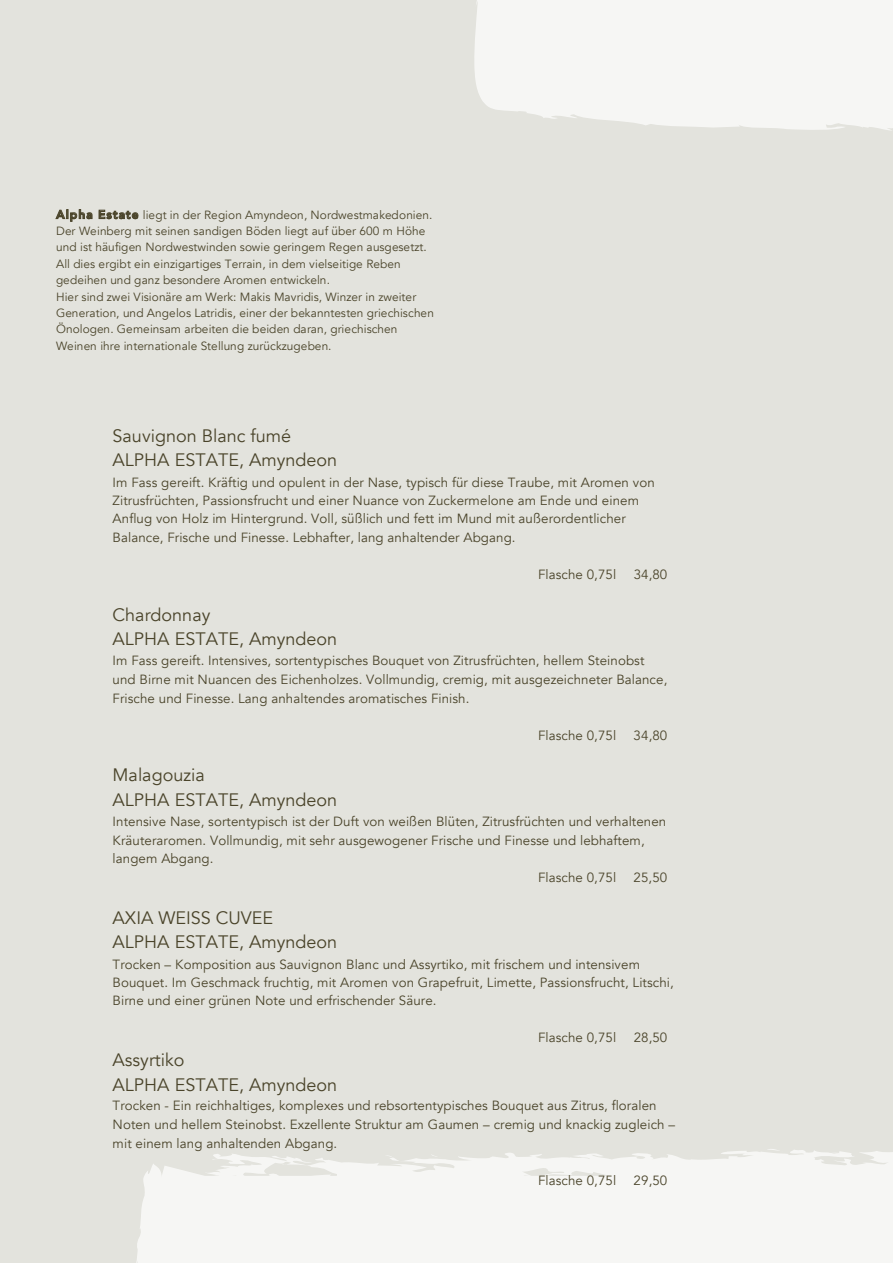
<style>
.page{position:relative;width:893px;height:1263px;background:#e3e3dd}
.page>*{position:absolute;margin:0;border:0;box-sizing:border-box;transform-origin:0 0}
.t1{font:18px/24.9px "Avenir";color:#4a442a}
.t2{font:13.35px/18.3px "Avenir";letter-spacing:.005em;color:#4a442a}
.t3{font:11.85px/16.5px "Avenir";color:#4a442a}
.s1{font-weight:800}
</style>
<div class="page">
<div style="left:136px;top:1161px;width:757px;height:102px;background:#f6f6f4"></div>
<svg style="left:474px;top:0;width:419px;height:131px;background:#f4f4f2"></svg>
<svg style="left:213px;top:1149px;width:680px;height:12px"></svg>
<svg style="left:56px;top:209px;width:36px;height:13px"></svg>
<svg style="left:99px;top:210px;width:39px;height:9px"></svg>
<p class="t3" style="left:56px;top:206px;width:379px"><span class="s1">Alpha Estate</span> liegt in der Region Amyndeon, Nordwestmakedonien.<br>Der Weinberg mit seinen sandigen Böden liegt auf über 600 m Höhe und ist häufigen Nordwestwinden sowie geringem Regen ausgesetzt.<br>All dies ergibt ein einzigartiges Terrain, in dem vielseitige Reben gedeihen und ganz besondere Aromen entwickeln.<br>Hier sind zwei Visionäre am Werk: Makis Mavridis, Winzer in zweiter Generation, und Angelos Latridis, einer der bekanntesten griechischen Önologen. Gemeinsam arbeiten die beiden daran, griechischen Weinen ihre internationale Stellung zurückzugeben.</p>
<h1 class="t1" style="left:113px;top:423px;width:226px">Sauvignon Blanc fumé<br>ALPHA ESTATE, Amyndeon</h1>
<p class="t2" style="left:113px;top:473px;width:544px">Im Fass gereift. Kräftig und opulent in der Nase, typisch für diese Traube, mit Aromen von Zitrusfrüchten, Passionsfrucht und einer Nuance von Zuckermelone am Ende und einem Anflug von Holz im Hintergrund. Voll, süßlich und fett im Mund mit außerordentlicher Balance, Frische und Finesse. Lebhafter, lang anhaltender Abgang.</p>
<p class="t2" style="left:538px;top:565px;width:80px">Flasche 0,75l</p>
<p class="t2" style="left:634px;top:565px;width:35px">34,80</p>
<h1 class="t1" style="left:113px;top:603px;width:226px;line-height:24.5px">Chardonnay<br>ALPHA ESTATE, Amyndeon</h1>
<p class="t2" style="left:113px;top:652px;width:556px">Im Fass gereift. Intensives, sortentypisches Bouquet von Zitrusfrüchten, hellem Steinobst und Birne mit Nuancen des Eichenholzes. Vollmundig, cremig, mit ausgezeichneter Balance,<br>Frische und Finesse. Lang anhaltendes aromatisches Finish.</p>
<p class="t2" style="left:538px;top:726px;width:80px">Flasche 0,75l</p>
<p class="t2" style="left:634px;top:726px;width:35px">34,80</p>
<h1 class="t1" style="left:113px;top:763px;width:226px">Malagouzia<br>ALPHA ESTATE, Amyndeon</h1>
<p class="t2" style="left:113px;top:813px;width:555px">Intensive Nase, sortentypisch ist der Duft von weißen Blüten, Zitrusfrüchten und verhaltenen</p>
<p class="t2" style="left:113px;top:831px;width:534px">Kräuteraromen. Vollmundig, mit sehr ausgewogener Frische und Finesse und lebhaftem,</p>
<p class="t2" style="left:113px;top:850px;width:102px">langem Abgang.</p>
<p class="t2" style="left:538px;top:868px;width:80px">Flasche 0,75l</p>
<p class="t2" style="left:634px;top:868px;width:35px">25,50</p>
<h1 class="t1" style="left:113px;top:905px;width:226px">AXIA WEISS CUVEE<br>ALPHA ESTATE, Amyndeon</h1>
<p class="t2" style="left:113px;top:955px;width:563px">Trocken – Komposition aus Sauvignon Blanc und Assyrtiko, mit frischem und intensivem<br>Bouquet. Im Geschmack fruchtig, mit Aromen von Grapefruit, Limette, Passionsfrucht, Litschi,<br>Birne und einer grünen Note und erfrischender Säure.</p>
<p class="t2" style="left:538px;top:1029px;width:80px">Flasche 0,75l</p>
<p class="t2" style="left:634px;top:1029px;width:35px">28,50</p>
<h1 class="t1" style="left:113px;top:1047px;width:226px">Assyrtiko<br>ALPHA ESTATE, Amyndeon</h1>
<p class="t2" style="left:113px;top:1097px;width:564px">Trocken - Ein reichhaltiges, komplexes und rebsortentypisches Bouquet aus Zitrus, floralen<br>Noten und hellem Steinobst. Exzellente Struktur am Gaumen – cremig und knackig zugleich – mit einem lang anhaltenden Abgang.</p>
<p class="t2" style="left:538px;top:1171px;width:80px">Flasche 0,75l</p>
<p class="t2" style="left:634px;top:1171px;width:35px">29,50</p>
</div>
